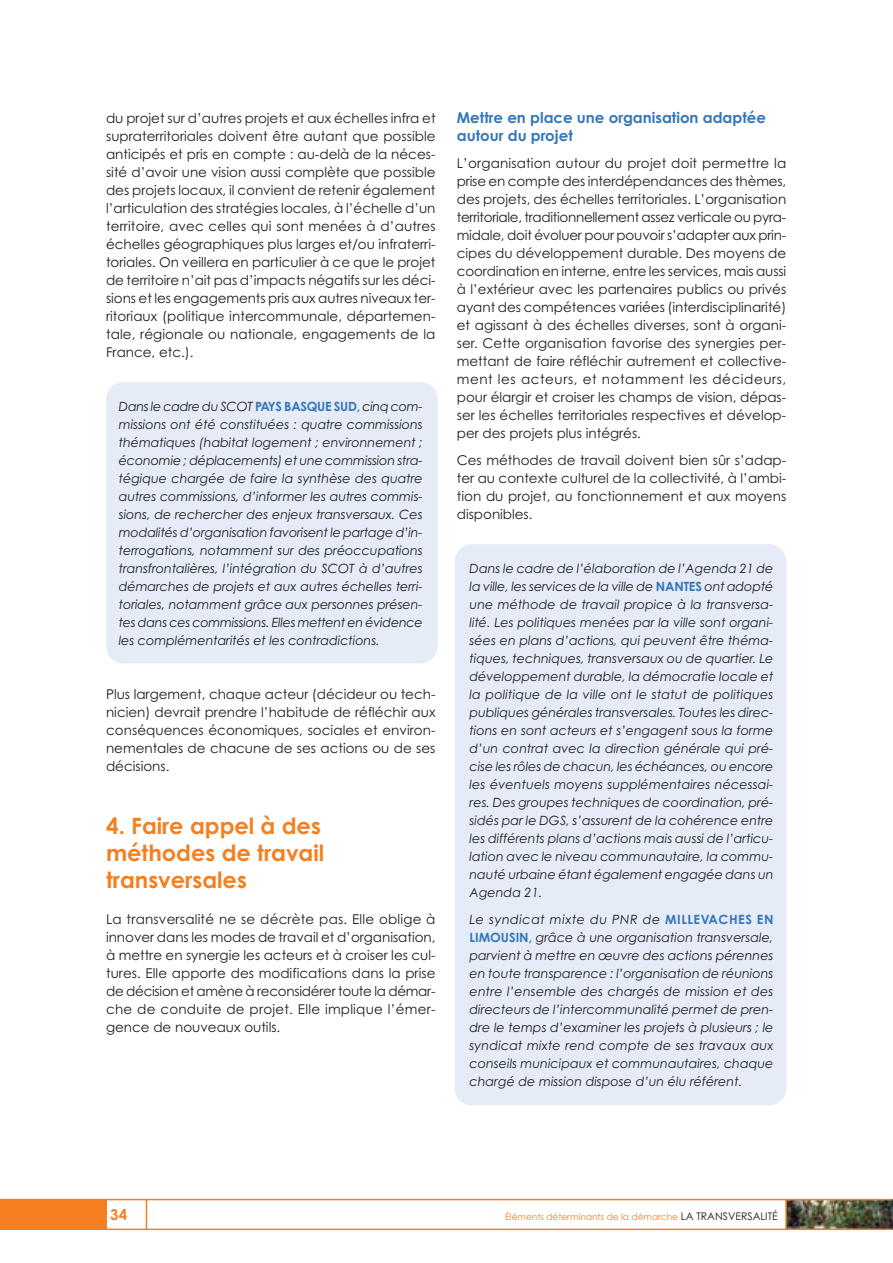
<style>
.page{position:relative;width:893px;height:1263px;background:#fff}
.page>*{position:absolute;margin:0;border:0;box-sizing:border-box;transform-origin:0 0}
.t1{font:700 22.5px/27px "Century Gothic";color:#f57f1e}
.t2{font:700 15px/18px "Century Gothic";color:#3376bc}
.t3{font:700 15px "Century Gothic";color:#f57f1e}
.t4{font:13.5px/18px "Century Gothic";color:#201d1d;text-align:justify}
.t5{font:italic 12.75px/18px "Century Gothic";letter-spacing:-.005em;color:#201d1d;text-align:justify}
.t6{font:9px "Century Gothic";color:#f57f1e}
.s1{font-weight:700;font-style:normal;color:#3376bc}
.s2{font-size:10.5px;color:#201d1d}
</style>
<div class="page">
<div style="left:455px;top:544px;width:331px;height:561px;background:#e6ecf7;border-radius:17px"></div>
<div style="left:106px;top:382px;width:332px;height:281px;background:#e6ecf7;border-radius:17px"></div>
<div style="left:0;top:1199px;width:106px;height:30px;background:#f57f1e"></div>
<img style="left:787px;top:1200px;width:105px;height:29px">
<hr style="left:0;top:1199px;width:892px;height:1px;background:#f58023">
<hr style="left:0;top:1229px;width:892px;height:1px;background:#f58023">
<hr style="left:785px;top:1199px;width:2px;height:30px;background:#f58023">
<hr style="left:146px;top:1199px;width:1px;height:30px;background:#f58023">
<p class="t4" style="left:106px;top:110px;width:331px">du projet sur d’autres projets et aux échelles infra et supraterritoriales doivent être autant que possible anticipés et pris en compte : au-delà de la néces&shy;sité d’avoir une vision aussi complète que possible des projets locaux, il convient de retenir également l’articulation des stratégies locales, à l’échelle d’un territoire, avec celles qui sont menées à d’autres échelles géographiques plus larges et/ou infraterri&shy;toriales. On veillera en particulier à ce que le projet de territoire n’ait pas d’impacts négatifs sur les déci&shy;sions et les engagements pris aux autres niveaux ter&shy;ritoriaux (politique intercommunale, départemen&shy;tale, régionale ou nationale, engagements de la France, etc.).</p>
<p class="t5" style="left:119px;top:399px;width:305px">Dans le cadre du SCOT <span class="s1">PAYS BASQUE SUD,</span> cinq com&shy;missions ont été constituées : quatre commissions thématiques (habitat logement ; environnement ; économie ; déplacements) et une commission stra&shy;tégique chargée de faire la synthèse des quatre autres commissions, d’informer les autres commis&shy;sions, de rechercher des enjeux transversaux. Ces modalités d’organisation favorisent le partage d’in&shy;terrogations, notamment sur des préoccupations transfrontalières, l’intégration du SCOT à d’autres démarches de projets et aux autres échelles terri&shy;toriales, notamment grâce aux personnes présen&shy;tes dans ces commissions. Elles mettent en évidence les complémentarités et les contradictions.</p>
<p class="t4" style="left:106px;top:686px;width:331px">Plus largement, chaque acteur (décideur ou tech&shy;nicien) devrait prendre l’habitude de réfléchir aux conséquences économiques, sociales et environ&shy;nementales de chacune de ses actions ou de ses décisions.</p>
<h1 class="t1" style="left:106px;top:814px;width:220px">4. Faire appel à des méthodes de travail transversales</h1>
<p class="t4" style="left:106px;top:911px;width:331px">La transversalité ne se décrète pas. Elle oblige à innover dans les modes de travail et d’organisation, à mettre en synergie les acteurs et à croiser les cul&shy;tures. Elle apporte des modifications dans la prise de décision et amène à reconsidérer toute la démar&shy;che de conduite de projet. Elle implique l’émer&shy;gence de nouveaux outils.</p>
<p class="t2" style="left:457px;top:110px;width:311px">Mettre en place une organisation adaptée autour du projet</p>
<p class="t4" style="left:457px;top:155px;width:331px">L’organisation autour du projet doit permettre la prise en compte des interdépendances des thèmes, des projets, des échelles territoriales. L’organisation territoriale, traditionnellement assez verticale ou pyra&shy;midale, doit évoluer pour pouvoir s’adapter aux prin&shy;cipes du développement durable. Des moyens de coordination en interne, entre les services, mais aussi à l’extérieur avec les partenaires publics ou privés ayant des compétences variées (interdisciplinarité) et agissant à des échelles diverses, sont à organi&shy;ser. Cette organisation favorise des synergies per&shy;mettant de faire réfléchir autrement et collective&shy;ment les acteurs, et notamment les décideurs, pour élargir et croiser les champs de vision, dépas&shy;ser les échelles territoriales respectives et dévelop&shy;per des projets plus intégrés.</p>
<p class="t4" style="left:457px;top:452px;width:331px">Ces méthodes de travail doivent bien sûr s’adap&shy;ter au contexte culturel de la collectivité, à l’ambi&shy;tion du projet, au fonctionnement et aux moyens disponibles.</p>
<p class="t5" style="left:469px;top:561px;width:305px">Dans le cadre de l’élaboration de l’Agenda 21 de la ville, les services de la ville de <span class="s1">NANTES</span> ont adopté une méthode de travail propice à la transversa&shy;lité. Les politiques menées par la ville sont organi&shy;sées en plans d’actions, qui peuvent être théma&shy;tiques, techniques, transversaux ou de quartier. Le développement durable, la démocratie locale et la politique de la ville ont le statut de politiques publiques générales transversales. Toutes les direc&shy;tions en sont acteurs et s’engagent sous la forme d’un contrat avec la direction générale qui pré&shy;cise les rôles de chacun, les échéances, ou encore les éventuels moyens supplémentaires nécessai&shy;res. Des groupes techniques de coordination, pré&shy;sidés par le DGS, s’assurent de la cohérence entre les différents plans d’actions mais aussi de l’articu&shy;lation avec le niveau communautaire, la commu&shy;nauté urbaine étant également engagée dans un Agenda 21.</p>
<p class="t5" style="left:469px;top:911px;width:305px">Le syndicat mixte du PNR de <span class="s1">MILLEVACHES EN LIMOUSIN,</span> grâce à une organisation transversale, parvient à mettre en œuvre des actions pérennes en toute transparence : l’organisation de réunions entre l’ensemble des chargés de mission et des directeurs de l’intercommunalité permet de pren&shy;dre le temps d’examiner les projets à plusieurs ; le syndicat mixte rend compte de ses travaux aux conseils municipaux et communautaires, chaque chargé de mission dispose d’un élu référent.</p>
<p class="t3" style="left:110px;top:1209px;width:18px">34</p>
<p class="t6" style="left:505px;top:1214px;width:274px">Éléments déterminants de la démarche <span class="s2">LA TRANSVERSALITÉ</span></p>
</div>
